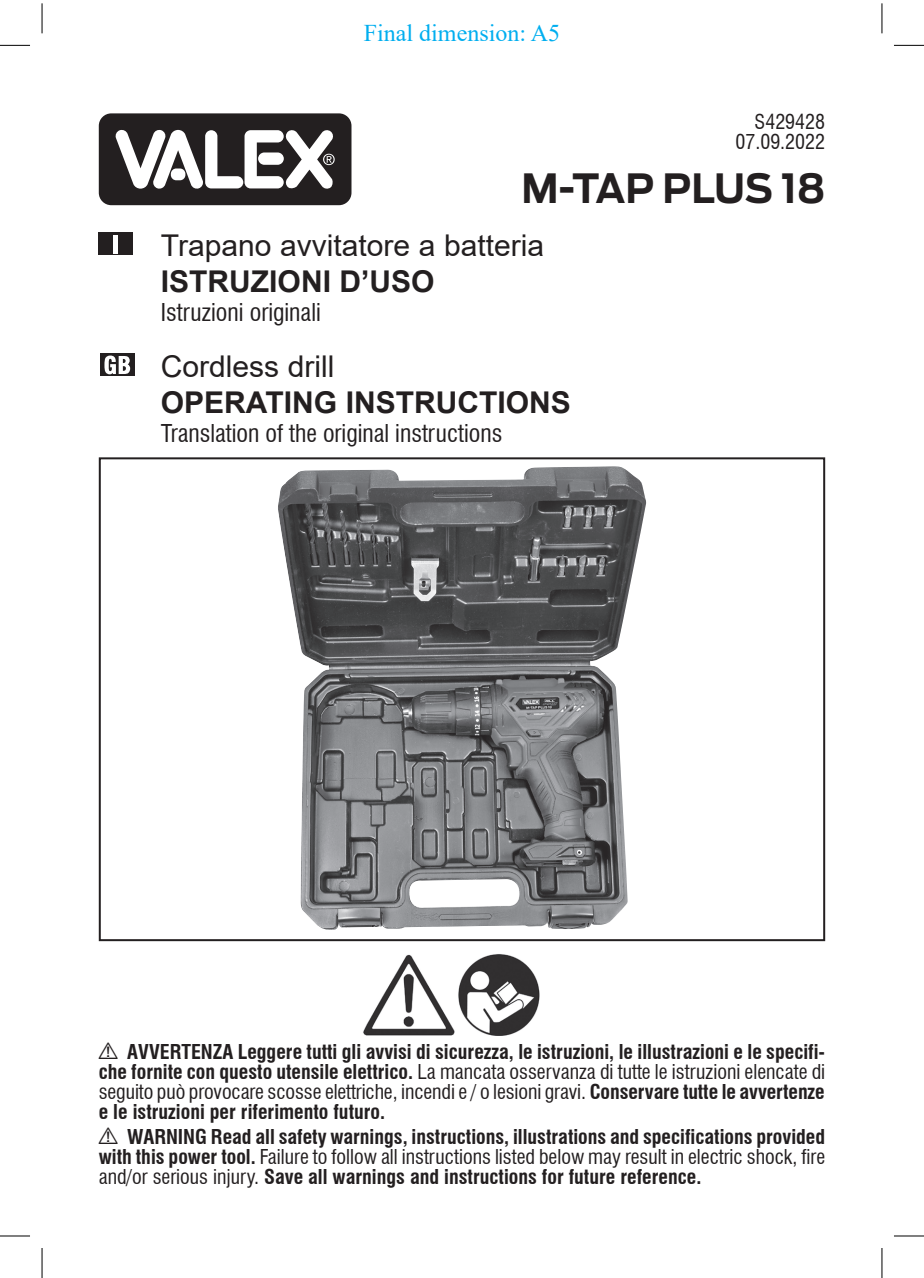
<style>
.page{position:relative;width:924px;height:1278px;background:#fff}
.page>*{position:absolute;margin:0;border:0;box-sizing:border-box;transform-origin:0 0}
.t1{font:700 40px "Ford Antenna";letter-spacing:-.005em;color:#231f20;scale:.95 1}
.t2{font:30px "Arial";color:#231f20}
.t3{font:700 30px "Arial";color:#231f20}
.t4{font:condensed 24px "Swiss 721 BT";color:#231f20}
.t5{font:24px "Times New Roman";color:#00aeef}
.t6{font:700 condensed 20px/20px "Swiss 721 BT";color:#231f20;text-align:justify}
.t7{font:condensed 20px/20px "Swiss 721 BT";color:#231f20;text-align:right}
.s1{font-family:"SERGIO";font-weight:400;font-stretch:normal;font-size:28px}
.s2{font-weight:400}
</style>
<div class="page">
<img style="left:278px;top:466px;width:334px;height:464px">
<svg style="left:99px;top:113px;width:252px;height:92px"></svg>
<div style="left:99px;top:457px;width:725px;height:484px;border:2px solid #231f20"></div>
<img style="left:363px;top:954px;width:176px;height:81px">
<div style="left:99px;top:233px;width:34px;height:22px;background:#231f20"></div>
<hr style="left:114px;top:235px;width:4px;height:18px;background:#fff">
<div style="left:100px;top:354px;width:34px;height:22px;background:#231f20"></div>
<svg style="left:104px;top:356px;width:26px;height:18px"></svg>
<hr style="left:0;top:45px;width:30px;height:1px;background:#000">
<hr style="left:893px;top:45px;width:30px;height:1px;background:#000">
<hr style="left:0;top:1236px;width:30px;height:1px;background:#000">
<hr style="left:893px;top:1236px;width:30px;height:1px;background:#000">
<hr style="left:42px;top:3px;width:1px;height:30px;background:#000">
<hr style="left:42px;top:1248px;width:1px;height:30px;background:#000">
<hr style="left:881px;top:3px;width:1px;height:30px;background:#000">
<hr style="left:881px;top:1248px;width:1px;height:30px;background:#000">
<p class="t5" style="left:364px;top:16px;width:198px">Final dimension: A5</p>
<p class="t7" style="left:735px;top:111px;width:91px">S429428<br>07.09.2022</p>
<h1 class="t1" style="left:521px;top:152px;width:321px">M-TAP PLUS 18</h1>
<h2 class="t2" style="left:161px;top:225px;width:384px">Trapano avvitatore a batteria</h2>
<h2 class="t3" style="left:161px;top:261px;width:275px">ISTRUZIONI D’USO</h2>
<p class="t4" style="left:161px;top:298px;width:161px">Istruzioni originali</p>
<h2 class="t2" style="left:161px;top:346px;width:175px">Cordless drill</h2>
<h2 class="t3" style="left:161px;top:382px;width:411px">OPERATING INSTRUCTIONS</h2>
<p class="t4" style="left:161px;top:419px;width:343px">Translation of the original instructions</p>
<p class="t6" style="left:99px;top:1041px;width:727px"><span class="s1">!</span> AVVERTENZA Leggere tutti gli avvisi di sicurezza, le istruzioni, le illustrazioni e le specifi&shy;che fornite con questo utensile elettrico. <span class="s2">La mancata osservanza di tutte le istruzioni elencate di seguito può provocare scosse elettriche, incendi e / o lesioni gravi.</span> Conservare tutte le avvertenze e le istruzioni per riferimento futuro.</p>
<p class="t6" style="left:99px;top:1127px;width:727px"><span class="s1">!</span> WARNING Read all safety warnings, instructions, illustrations and specifications provided with this power tool. <span class="s2">Failure to follow all instructions listed below may result in electric shock, fire and/or serious injury.</span> Save all warnings and instructions for future reference.</p>
</div>
